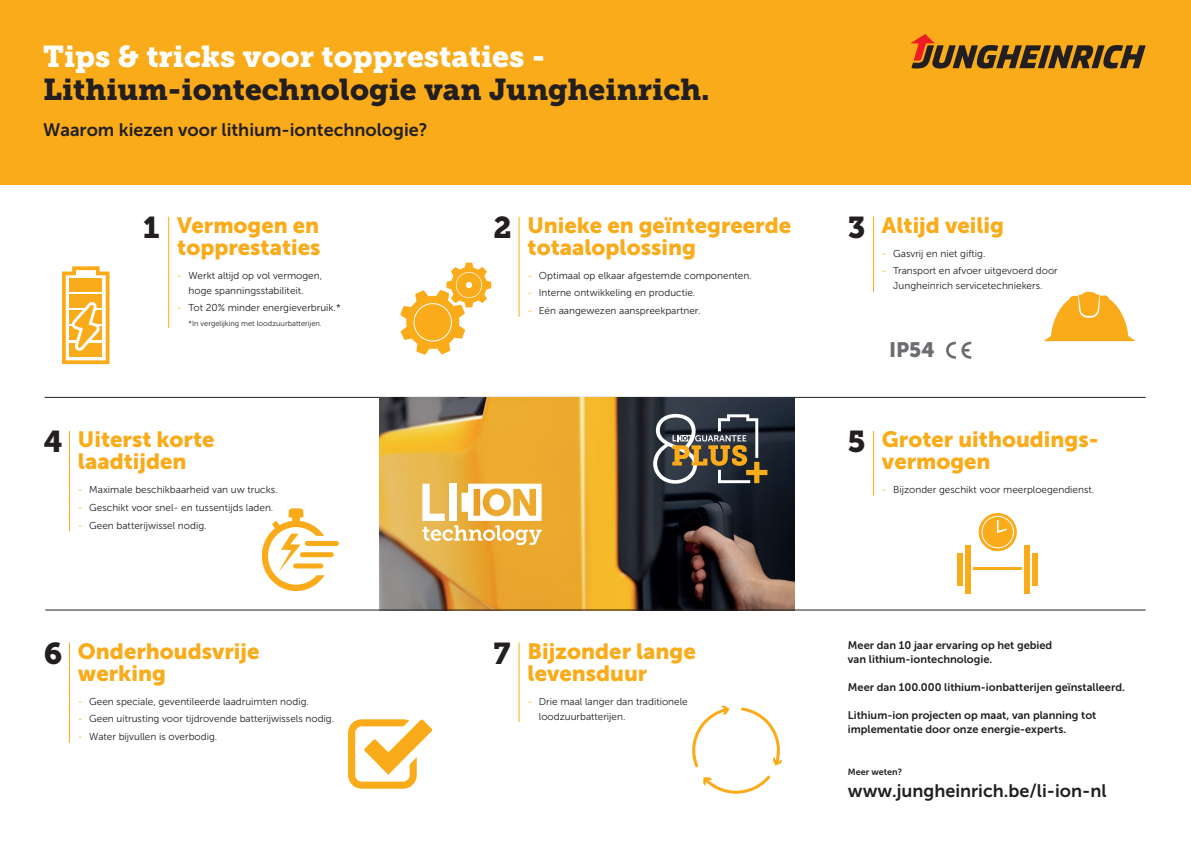
<style>
.page{position:relative;width:1191px;height:842px;background:#fff}
.page>*{position:absolute;margin:0;border:0;box-sizing:border-box;transform-origin:0 0}
.h1{font:30px "Museo JH Slab 900";color:#231f20}
.h1-2{font:30px "Museo JH Slab 900";color:#fff}
.H1_Ziffer{font:30px "Museo JH Slab 900";color:#231f20}
.H2_VERSAL{font:22px/22px "Museo JH Sans 900";color:#faab1a}
.h1-3{font:20.7px "Museo JH Sans 900";color:#6c6d70}
.Subline_Schwarz{font:18px "Museo JH Sans 700";color:#231f20}
.Subline_weiß{font:18px "Museo JH Sans 700";color:#231f20}
.Subline_Schwarz-2{font:11px/14px "Museo JH Sans 700";color:#231f20}
.t1{font:10px/15px "Museo JH Sans 300";color:#231f20}
.Subline_weiß-2{font:9px "Museo JH Sans 700";color:#231f20}
.t2{font:7.5px "Museo JH Sans 300";color:#231f20}
.s1{color:#faab1a}
</style>
<div class="page">
<div style="left:0;top:0;width:1191px;height:184px;background:#faab1a"></div>
<hr style="left:873px;top:217px;width:1px;height:75px;background:#faab1a">
<hr style="left:69px;top:643px;width:1px;height:100px;background:#faab1a">
<hr style="left:168px;top:217px;width:1px;height:111px;background:#faab1a">
<hr style="left:518px;top:217px;width:1px;height:100px;background:#faab1a">
<hr style="left:873px;top:431px;width:1px;height:64px;background:#faab1a">
<hr style="left:518px;top:643px;width:1px;height:79px;background:#faab1a">
<hr style="left:69px;top:431px;width:1px;height:100px;background:#faab1a">
<hr style="left:45px;top:397px;width:1100px;height:1px;background:#231f20">
<img style="left:380px;top:398px;width:414px;height:212px">
<svg style="left:910px;top:34px;width:235px;height:35px"></svg>
<svg style="left:946px;top:342px;width:25px;height:17px"></svg>
<svg style="left:653px;top:414px;width:114px;height:70px;background:#656156"></svg>
<svg style="left:1044px;top:292px;width:90px;height:49px"></svg>
<svg style="left:400px;top:263px;width:91px;height:92px"></svg>
<svg style="left:62px;top:266px;width:48px;height:98px"></svg>
<svg style="left:741px;top:707px;width:41px;height:59px"></svg>
<svg style="left:692px;top:706px;width:37px;height:61px"></svg>
<svg style="left:703px;top:775px;width:67px;height:19px"></svg>
<svg style="left:422px;top:484px;width:119px;height:61px"></svg>
<div style="left:957px;top:553px;width:6px;height:32px;background:#faab1a"></div>
<div style="left:965px;top:545px;width:6px;height:48px;background:#faab1a"></div>
<div style="left:1032px;top:553px;width:5px;height:32px;background:#faab1a"></div>
<div style="left:1024px;top:545px;width:5px;height:48px;background:#faab1a"></div>
<hr style="left:973px;top:568px;width:48px;height:2px;background:#faab1a">
<svg style="left:978px;top:513px;width:38px;height:38px"></svg>
<div style="left:981px;top:516px;width:33px;height:32px;border:1px solid #fff;border-radius:50%"></div>
<svg style="left:995px;top:521px;width:13px;height:13px"></svg>
<svg style="left:261px;top:508px;width:63px;height:83px"></svg>
<div style="left:305px;top:541px;width:34px;height:5px;background:#faab1a;border-radius:2px"></div>
<div style="left:300px;top:552px;width:34px;height:5px;background:#faab1a;border-radius:2px"></div>
<div style="left:293px;top:563px;width:30px;height:5px;background:#faab1a;border-radius:2px"></div>
<div style="left:348px;top:719px;width:69px;height:70px;border:7px solid #faab1a;border-radius:10px"></div>
<svg style="left:364px;top:719px;width:69px;height:56px"></svg>
<hr style="left:45px;top:610px;width:1100px;height:1px;background:#231f20">
<p class="h1-2" style="left:43px;top:39px;width:503px">Tips &amp; tricks voor topprestaties -</p>
<p class="h1" style="left:43px;top:72px;width:668px">Lithium-iontechnologie van Jungheinrich.</p>
<p class="Subline_Schwarz" style="left:43px;top:120px;width:386px">Waarom kiezen voor lithium-iontechnologie?</p>
<p class="H1_Ziffer" style="left:143px;top:210px;width:18px">1</p>
<p class="H2_VERSAL" style="left:177px;top:214px;width:145px">Vermogen en topprestaties</p>
<p class="t1" style="left:189px;top:268px;width:135px;text-indent:-11px"><span class="s1">-</span> Werkt altijd op vol vermogen, hoge spanningsstabiliteit.</p>
<p class="t1" style="left:177px;top:300px;width:165px"><span class="s1">-</span> Tot 20% minder energieverbruik.*</p>
<p class="t2" style="left:189px;top:320px;width:135px">*In vergelijking met loodzuurbatterijen.</p>
<p class="H1_Ziffer" style="left:44px;top:424px;width:20px">4</p>
<p class="H2_VERSAL" style="left:78px;top:429px;width:138px">Uiterst korte laadtijden</p>
<p class="t1" style="left:78px;top:482px;width:201px"><span class="s1">-</span> Maximale beschikbaarheid van uw trucks.</p>
<p class="t1" style="left:78px;top:500px;width:197px"><span class="s1">-</span> Geschikt voor snel- en tussentijds laden.</p>
<p class="t1" style="left:78px;top:518px;width:130px"><span class="s1">-</span> Geen batterijwissel nodig.</p>
<p class="H1_Ziffer" style="left:44px;top:636px;width:20px">6</p>
<p class="H2_VERSAL" style="left:78px;top:640px;width:183px">Onderhoudsvrije werking</p>
<p class="t1" style="left:78px;top:694px;width:232px"><span class="s1">-</span> Geen speciale, geventileerde laadruimten nodig.</p>
<p class="t1" style="left:78px;top:712px;width:258px"><span class="s1">-</span> Geen uitrusting voor tijdrovende batterijwissels nodig.</p>
<p class="t1" style="left:78px;top:729px;width:141px"><span class="s1">-</span> Water bijvullen is overbodig.</p>
<p class="H1_Ziffer" style="left:493px;top:210px;width:20px">2</p>
<p class="H2_VERSAL" style="left:527px;top:214px;width:265px">Unieke en geïntegreerde totaaloplossing</p>
<p class="t1" style="left:527px;top:268px;width:226px"><span class="s1">-</span> Optimaal op elkaar afgestemde componenten.</p>
<p class="t1" style="left:527px;top:285px;width:169px"><span class="s1">-</span> Interne ontwikkeling en productie.</p>
<p class="t1" style="left:527px;top:303px;width:174px"><span class="s1">-</span> Eén aangewezen aanspreekpartner.</p>
<p class="H1_Ziffer" style="left:493px;top:636px;width:19px">7</p>
<p class="H2_VERSAL" style="left:527px;top:640px;width:170px">Bijzonder lange levensduur</p>
<p class="t1" style="left:539px;top:694px;width:150px;text-indent:-11px"><span class="s1">-</span> Drie maal langer dan traditionele loodzuurbatterijen.</p>
<p class="H1_Ziffer" style="left:848px;top:210px;width:19px">3</p>
<p class="H2_VERSAL" style="left:882px;top:214px;width:123px">Altijd veilig</p>
<p class="t1" style="left:882px;top:246px;width:105px"><span class="s1">-</span> Gasvrij en niet giftig.</p>
<p class="t1" style="left:882px;top:263px;width:177px;text-align:center"><span class="s1">-</span> Transport en afvoer uitgevoerd door<br>Jungheinrich servicetechniekers.</p>
<p class="h1-3" style="left:889px;top:338px;width:47px">IP54</p>
<p class="H1_Ziffer" style="left:848px;top:424px;width:19px">5</p>
<p class="H2_VERSAL" style="left:882px;top:429px;width:218px">Groter uithoudings&shy;vermogen</p>
<p class="t1" style="left:882px;top:482px;width:214px"><span class="s1">-</span> Bijzonder geschikt voor meerploegendienst.</p>
<p class="Subline_Schwarz-2" style="left:848px;top:638px;width:206px">Meer dan 10 jaar ervaring op het gebied van lithium-iontechnologie.</p>
<p class="Subline_Schwarz-2" style="left:848px;top:680px;width:278px">Meer dan 100.000 lithium-ionbatterijen geïnstalleerd.</p>
<p class="Subline_Schwarz-2" style="left:848px;top:708px;width:250px">Lithium-ion projecten op maat, van planning tot implementatie door onze energie-experts.</p>
<p class="Subline_weiß-2" style="left:848px;top:767px;width:56px">Meer weten?</p>
<p class="Subline_weiß" style="left:848px;top:780px;width:260px">www.jungheinrich.be/li-ion-nl</p>
</div>
